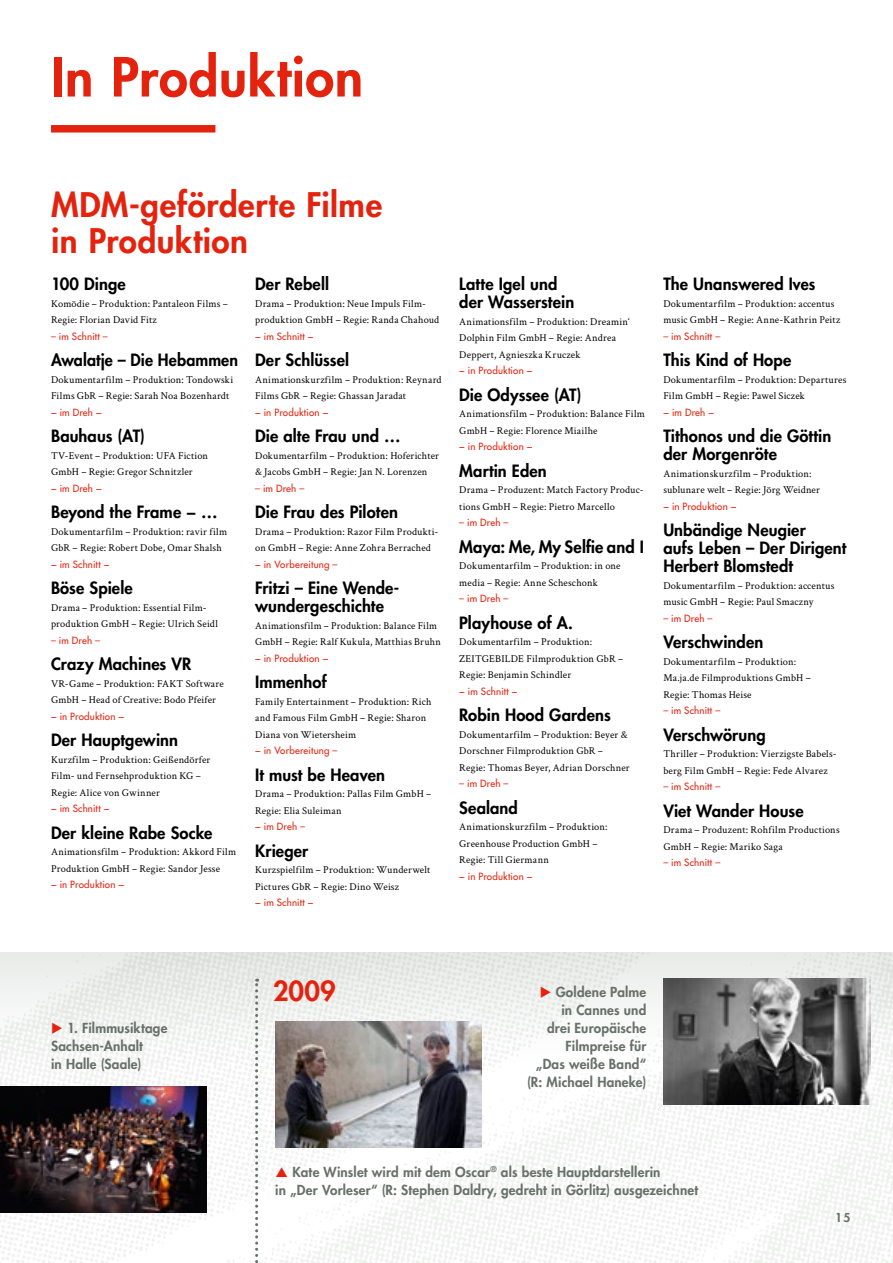
<style>
.page{position:relative;width:893px;height:1263px;background:#fff}
.page>*{position:absolute;margin:0;border:0;box-sizing:border-box;transform-origin:0 0}
.t1{font:800 52.5px "Futura Std";letter-spacing:.01em;color:#e4230e}
.t2{font:800 33px/36px "Futura Std";letter-spacing:.015em;color:#e4230e}
.t3{font:800 27px "Futura Std";color:#e4230e}
.t4{font:800 16.5px/18px "Futura Std";letter-spacing:.005em;color:#000}
.t5{font:800 13.5px/18px "Futura Std";letter-spacing:.015em;color:#677169}
.t6{font:800 12px "Futura Std";color:#677169}
.t7{font:10.5px/16.5px "Crimson Text";letter-spacing:.02em;color:#000}
.t8{font:500 9.75px "Futura Std";letter-spacing:.015em;color:#e4230e}
.s1{color:#e4230e}
</style>
<div class="page">
<img style="left:0;top:952px;width:893px;height:311px">
<svg style="left:255px;top:979px;width:3px;height:284px"></svg>
<img style="left:275px;top:1021px;width:207px;height:126px">
<img style="left:663px;top:979px;width:207px;height:126px">
<img style="left:0;top:1087px;width:207px;height:126px">
<div style="left:51px;top:125px;width:164px;height:8px;background:#e4230e"></div>
<svg style="left:276px;top:1167px;width:11px;height:10px"></svg>
<h1 class="t1" style="left:51px;top:44px;width:314px">In Produktion</h1>
<h2 class="t2" style="left:51px;top:186px;width:333px">MDM-geförderte Filme in Produktion</h2>
<h3 class="t4" style="left:51px;top:275px;width:76px">100 Dinge</h3>
<p class="t7" style="left:51px;top:295px;width:178px">Komödie – Produktion: Pantaleon Films –<br>Regie: Florian David Fitz</p>
<p class="t8" style="left:51px;top:330px;width:58px">– im Schnitt –</p>
<h3 class="t4" style="left:51px;top:351px;width:189px">Awalatje – Die Hebammen</h3>
<p class="t7" style="left:51px;top:371px;width:184px">Dokumentarfilm – Produktion: Tondowski<br>Films GbR – Regie: Sarah Noa Bozenhardt</p>
<p class="t8" style="left:51px;top:406px;width:52px">− im Dreh −</p>
<h3 class="t4" style="left:51px;top:427px;width:95px">Bauhaus (AT)</h3>
<p class="t7" style="left:51px;top:447px;width:159px">TV-Event – Produktion: UFA Fiction<br>GmbH – Regie: Gregor Schnitzler</p>
<p class="t8" style="left:51px;top:482px;width:52px">− im Dreh −</p>
<h3 class="t4" style="left:51px;top:503px;width:168px">Beyond the Frame − …</h3>
<p class="t7" style="left:51px;top:523px;width:178px">Dokumentarfilm – Produktion: ravir film<br>GbR – Regie: Robert Dobe, Omar Shalsh</p>
<p class="t8" style="left:51px;top:558px;width:60px">− im Schnitt −</p>
<h3 class="t4" style="left:51px;top:579px;width:83px">Böse Spiele</h3>
<p class="t7" style="left:51px;top:599px;width:168px">Drama – Produktion: Essential Film&shy;produktion GmbH – Regie: Ulrich Seidl</p>
<p class="t8" style="left:51px;top:634px;width:51px">– im Dreh –</p>
<h3 class="t4" style="left:51px;top:655px;width:142px">Crazy Machines VR</h3>
<p class="t7" style="left:51px;top:675px;width:174px">VR-Game – Produktion: FAKT Software<br>GmbH – Head of Creative: Bodo Pfeifer</p>
<p class="t8" style="left:51px;top:710px;width:75px">− in Produktion −</p>
<h3 class="t4" style="left:51px;top:731px;width:129px">Der Hauptgewinn</h3>
<p class="t7" style="left:51px;top:751px;width:161px">Kurzfilm – Produktion: Geißendörfer<br>Film- und Fernsehproduktion KG –<br>Regie: Alice von Gwinner</p>
<p class="t8" style="left:51px;top:802px;width:60px">− im Schnitt −</p>
<h3 class="t4" style="left:51px;top:824px;width:163px">Der kleine Rabe Socke</h3>
<p class="t7" style="left:51px;top:843px;width:187px">Animationsfilm – Produktion: Akkord Film<br>Produktion GmbH – Regie: Sandor Jesse</p>
<p class="t8" style="left:51px;top:878px;width:75px">− in Produktion −</p>
<h3 class="t4" style="left:255px;top:275px;width:75px">Der Rebell</h3>
<p class="t7" style="left:255px;top:295px;width:186px">Drama – Produktion: Neue Impuls Film&shy;produktion GmbH – Regie: Randa Chahoud</p>
<p class="t8" style="left:255px;top:330px;width:60px">− im Schnitt −</p>
<h3 class="t4" style="left:255px;top:351px;width:96px">Der Schlüssel</h3>
<p class="t7" style="left:255px;top:371px;width:188px">Animationskurzfilm – Produktion: Reynard<br>Films GbR – Regie: Ghassan Jaradat</p>
<p class="t8" style="left:255px;top:406px;width:75px">− in Produktion −</p>
<h3 class="t4" style="left:255px;top:427px;width:147px">Die alte Frau und …</h3>
<p class="t7" style="left:255px;top:447px;width:185px">Dokumentarfilm – Produktion: Hoferichter &amp; Jacobs GmbH – Regie: Jan N. Lorenzen</p>
<p class="t8" style="left:255px;top:482px;width:51px">– im Dreh –</p>
<h3 class="t4" style="left:255px;top:503px;width:144px">Die Frau des Piloten</h3>
<p class="t7" style="left:255px;top:523px;width:185px">Drama – Produktion: Razor Film Produkti&shy;on GmbH – Regie: Anne Zohra Berrached</p>
<p class="t8" style="left:255px;top:558px;width:84px">− in Vorbereitung –</p>
<h3 class="t4" style="left:255px;top:579px;width:144px">Fritzi – Eine Wende&shy;wundergeschichte</h3>
<p class="t7" style="left:255px;top:617px;width:187px">Animationsfilm – Produktion: Balance Film<br>GmbH – Regie: Ralf Kukula, Matthias Bruhn</p>
<p class="t8" style="left:255px;top:652px;width:75px">− in Produktion −</p>
<h3 class="t4" style="left:255px;top:673px;width:73px">Immenhof</h3>
<p class="t7" style="left:255px;top:693px;width:178px">Family Entertainment – Produktion: Rich and Famous Film GmbH – Regie: Sharon<br>Diana von Wietersheim</p>
<p class="t8" style="left:255px;top:744px;width:84px">− in Vorbereitung –</p>
<h3 class="t4" style="left:255px;top:766px;width:131px">It must be Heaven</h3>
<p class="t7" style="left:255px;top:785px;width:178px">Drama – Produktion: Pallas Film GmbH –<br>Regie: Elia Suleiman</p>
<p class="t8" style="left:255px;top:820px;width:51px">− im Dreh –</p>
<h3 class="t4" style="left:255px;top:842px;width:55px">Krieger</h3>
<p class="t7" style="left:255px;top:861px;width:177px">Kurzspielfilm – Produktion: Wunderwelt<br>Pictures GbR – Regie: Dino Weisz</p>
<p class="t8" style="left:255px;top:896px;width:60px">− im Schnitt −</p>
<h3 class="t4" style="left:459px;top:275px;width:116px">Latte Igel und der Wasserstein</h3>
<p class="t7" style="left:459px;top:313px;width:172px">Animationsfilm – Produktion: Dreamin‘<br>Dolphin Film GmbH – Regie: Andrea<br>Deppert, Agnieszka Kruczek</p>
<p class="t8" style="left:459px;top:364px;width:75px">− in Produktion −</p>
<h3 class="t4" style="left:459px;top:386px;width:124px">Die Odyssee (AT)</h3>
<p class="t7" style="left:459px;top:405px;width:187px">Animationsfilm – Produktion: Balance Film<br>GmbH – Regie: Florence Miailhe</p>
<p class="t8" style="left:459px;top:440px;width:75px">− in Produktion −</p>
<h3 class="t4" style="left:459px;top:462px;width:89px">Martin Eden</h3>
<p class="t7" style="left:459px;top:481px;width:186px">Drama – Produzent: Match Factory Produc&shy;tions GmbH – Regie: Pietro Marcello</p>
<p class="t8" style="left:459px;top:516px;width:51px">– im Dreh –</p>
<h3 class="t4" style="left:459px;top:538px;width:186px">Maya: Me, My Selfie and I</h3>
<p class="t7" style="left:459px;top:557px;width:163px">Dokumentarfilm – Produktion: in one media – Regie: Anne Scheschonk</p>
<p class="t8" style="left:459px;top:592px;width:51px">– im Dreh –</p>
<h3 class="t4" style="left:459px;top:614px;width:115px">Playhouse of A.</h3>
<p class="t7" style="left:459px;top:633px;width:165px">Dokumentarfilm – Produktion:<br>ZEITGEBILDE Filmproduktion GbR –<br>Regie: Benjamin Schindler</p>
<p class="t8" style="left:459px;top:685px;width:60px">− im Schnitt −</p>
<h3 class="t4" style="left:459px;top:706px;width:153px">Robin Hood Gardens</h3>
<p class="t7" style="left:459px;top:726px;width:172px">Dokumentarfilm – Produktion: Beyer &amp;<br>Dorschner Filmproduktion GbR –<br>Regie: Thomas Beyer, Adrian Dorschner</p>
<p class="t8" style="left:459px;top:777px;width:51px">– im Dreh –</p>
<h3 class="t4" style="left:459px;top:799px;width:60px">Sealand</h3>
<p class="t7" style="left:459px;top:818px;width:150px">Animationskurzfilm – Produktion:<br>Greenhouse Production GmbH –<br>Regie: Till Giermann</p>
<p class="t8" style="left:459px;top:870px;width:75px">− in Produktion −</p>
<h3 class="t4" style="left:663px;top:275px;width:153px">The Unanswered Ives</h3>
<p class="t7" style="left:663px;top:295px;width:178px">Dokumentarfilm – Produktion: accentus music GmbH – Regie: Anne-Kathrin Peitz</p>
<p class="t8" style="left:663px;top:330px;width:58px">– im Schnitt –</p>
<h3 class="t4" style="left:663px;top:351px;width:129px">This Kind of Hope</h3>
<p class="t7" style="left:663px;top:371px;width:185px">Dokumentarfilm – Produktion: Departures<br>Film GmbH – Regie: Pawel Siczek</p>
<p class="t8" style="left:663px;top:406px;width:52px">− im Dreh −</p>
<h3 class="t4" style="left:663px;top:427px;width:169px">Tithonos und die Göttin der Morgenröte</h3>
<p class="t7" style="left:663px;top:465px;width:158px">Animationskurzfilm – Produktion: sublunare welt – Regie: Jörg Weidner</p>
<p class="t8" style="left:663px;top:500px;width:75px">− in Produktion −</p>
<h3 class="t4" style="left:663px;top:521px;width:184px">Unbändige Neugier<br>aufs Leben – Der Dirigent<br>Herbert Blomstedt</h3>
<p class="t7" style="left:663px;top:577px;width:173px">Dokumentarfilm – Produktion: accentus music GmbH – Regie: Paul Smaczny</p>
<p class="t8" style="left:663px;top:612px;width:51px">– im Dreh –</p>
<h3 class="t4" style="left:663px;top:633px;width:102px">Verschwinden</h3>
<p class="t7" style="left:663px;top:653px;width:149px">Dokumentarfilm – Produktion:<br>Ma.ja.de Filmproduktions GmbH –<br>Regie: Thomas Heise</p>
<p class="t8" style="left:663px;top:704px;width:58px">– im Schnitt –</p>
<h3 class="t4" style="left:663px;top:726px;width:104px">Verschwörung</h3>
<p class="t7" style="left:663px;top:745px;width:175px">Thriller – Produktion: Vierzigste Babels&shy;berg Film GmbH – Regie: Fede Alvarez</p>
<p class="t8" style="left:663px;top:780px;width:58px">– im Schnitt –</p>
<h3 class="t4" style="left:663px;top:802px;width:142px">Viet Wander House</h3>
<p class="t7" style="left:663px;top:821px;width:178px">Drama – Produzent: Rohfilm Productions<br>GmbH – Regie: Mariko Saga</p>
<p class="t8" style="left:663px;top:856px;width:58px">– im Schnitt –</p>
<p class="t5" style="left:51px;top:1019px;width:118px"><span class="s1">◆</span> 1. Filmmusiktage<br>Sachsen-Anhalt<br>in Halle (Saale)</p>
<h3 class="t3" style="left:273px;top:974px;width:64px">2009</h3>
<p class="t5" style="left:527px;top:983px;width:121px;text-align:right"><span class="s1">◆</span> Goldene Palme in Cannes und<br>drei Europäische<br>Filmpreise für<br>„Das weiße Band“ (R: Michael Haneke)</p>
<p class="t5" style="left:275px;top:1163px;width:424px;text-indent:17px">Kate Winslet wird mit dem Oscar<sup>®</sup> als beste Hauptdarstellerin<br>in „Der Vorleser“ (R: Stephen Daldry, gedreht in Görlitz) ausgezeichnet</p>
<p class="t6" style="left:835px;top:1210px;width:17px">15</p>
</div>
